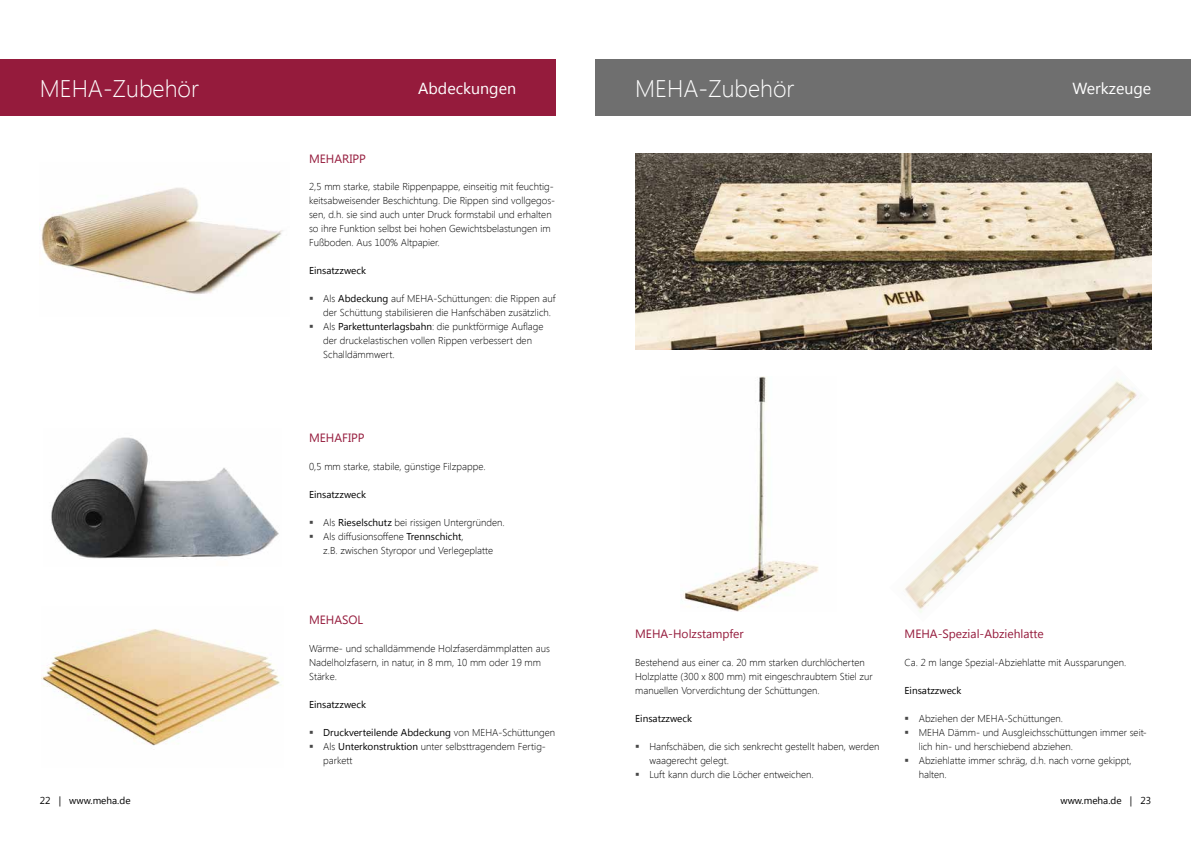
<style>
.page{position:relative;width:1191px;height:842px;background:#fff}
.page>*{position:absolute;margin:0;border:0;box-sizing:border-box;transform-origin:0 0}
.t1{font:300 24px "Segoe UI";color:#fff}
.t2{font:16px "Segoe UI";color:#fff}
.t3{font:12px "Segoe UI";color:#951b3c}
.t4{font:300 10px/14px "Segoe UI";color:#000}
.t5{font:10px "Segoe UI";color:#000}
.s1{color:#484848}
.s2{font-weight:400}
.s3{font-weight:300}
</style>
<div class="page">
<img style="left:683px;top:377px;width:136px;height:234px">
<div style="left:0;top:60px;width:556px;height:56px;background:#951b3c"></div>
<img style="left:41px;top:187px;width:242px;height:107px">
<img style="left:905px;top:379px;width:234px;height:234px">
<img style="left:51px;top:437px;width:228px;height:122px">
<img style="left:42px;top:629px;width:238px;height:117px">
<div style="left:595px;top:60px;width:596px;height:56px;background:#6f6f6f"></div>
<img style="left:635px;top:154px;width:516px;height:196px">
<h1 class="t1" style="left:40px;top:72px;width:161px">MEHA-Zubehör</h1>
<h1 class="t1" style="left:635px;top:72px;width:161px">MEHA-Zubehör</h1>
<h2 class="t2" style="left:418px;top:77px;width:99px">Abdeckungen</h2>
<h2 class="t2" style="left:1072px;top:77px;width:80px">Werkzeuge</h2>
<p class="t3" style="left:309px;top:150px;width:58px">MEHARIPP</p>
<p class="t4" style="left:309px;top:179px;width:248px">2,5 mm starke, stabile Rippenpappe, einseitig mit feuchtig&shy;keitsabweisender Beschichtung. Die Rippen sind vollgegos&shy;sen, d.h. sie sind auch unter Druck formstabil und erhalten so ihre Funktion selbst bei hohen Gewichtsbelastungen im Fußboden. Aus 100% Altpapier.</p>
<p class="t5" style="left:309px;top:264px;width:58px">Einsatzzweck</p>
<p class="t4" style="left:323px;top:291px;width:234px;text-indent:-14px"><span class="s1">▪</span> Als <span class="s2">Abdeckung</span> auf MEHA-Schüttungen: die Rippen auf der Schüttung stabilisieren die Hanfschäben zusätzlich.</p>
<p class="t4" style="left:323px;top:319px;width:222px;text-indent:-14px"><span class="s1">▪</span> Als <span class="s2">Parkettunterlagsbahn</span>: die punktförmige Auflage der druckelastischen vollen Rippen verbessert den<br>Schalldämmwert.</p>
<p class="t3" style="left:309px;top:429px;width:57px">MEHAFIPP</p>
<p class="t4" style="left:309px;top:459px;width:178px">0,5 mm starke, stabile, günstige Filzpappe.</p>
<p class="t5" style="left:309px;top:488px;width:58px">Einsatzzweck</p>
<p class="t4" style="left:309px;top:515px;width:197px"><span class="s1">▪</span> Als <span class="s2">Rieselschutz</span> bei rissigen Untergründen.</p>
<p class="t4" style="left:323px;top:529px;width:171px;text-indent:-14px"><span class="s1">▪</span> Als diffusionsoffene <span class="s2">Trennschicht</span>,<br>z.B. zwischen Styropor und Verlegeplatte</p>
<p class="t3" style="left:309px;top:611px;width:56px">MEHASOL</p>
<p class="t4" style="left:309px;top:641px;width:242px">Wärme- und schalldämmende Holzfaserdämmplatten aus<br>Nadelholzfasern, in natur, in 8 mm, 10 mm oder 19 mm<br>Stärke.</p>
<p class="t5" style="left:309px;top:698px;width:58px">Einsatzzweck</p>
<p class="t5" style="left:309px;top:726px;width:248px"><span class="s1">▪</span> Druckverteilende Abdeckung <span class="s3">von MEHA-Schüttungen</span></p>
<p class="t4" style="left:323px;top:739px;width:224px;text-indent:-14px"><span class="s1">▪</span> Als <span class="s2">Unterkonstruktion</span> unter selbsttragendem Fertig&shy;parkett</p>
<p class="t3" style="left:635px;top:625px;width:110px">MEHA-Holzstampfer</p>
<p class="t4" style="left:635px;top:655px;width:239px">Bestehend aus einer ca. 20 mm starken durchlöcherten<br>Holzplatte (300 x 800 mm) mit eingeschraubtem Stiel zur manuellen Vorverdichtung der Schüttungen.</p>
<p class="t5" style="left:635px;top:712px;width:58px">Einsatzzweck</p>
<p class="t4" style="left:649px;top:739px;width:232px;text-indent:-14px"><span class="s1">▪</span> Hanfschäben, die sich senkrecht gestellt haben, werden waagerecht gelegt.</p>
<p class="t4" style="left:635px;top:767px;width:180px"><span class="s1">▪</span> Luft kann durch die Löcher entweichen.</p>
<p class="t3" style="left:904px;top:625px;width:141px">MEHA-Spezial-Abziehlatte</p>
<p class="t4" style="left:904px;top:655px;width:223px">Ca. 2 m lange Spezial-Abziehlatte mit Aussparungen.</p>
<p class="t5" style="left:904px;top:684px;width:58px">Einsatzzweck</p>
<p class="t4" style="left:904px;top:711px;width:160px"><span class="s1">▪</span> Abziehen der MEHA-Schüttungen.</p>
<p class="t4" style="left:918px;top:725px;width:230px;text-indent:-14px"><span class="s1">▪</span> MEHA Dämm- und Ausgleichsschüttungen immer seit&shy;lich hin- und herschiebend abziehen.</p>
<p class="t4" style="left:918px;top:753px;width:214px;text-indent:-14px"><span class="s1">▪</span> Abziehlatte immer schräg, d.h. nach vorne gekippt, halten.</p>
<p class="t5" style="left:40px;top:793px;width:92px">22 | www.meha.de</p>
<p class="t5" style="left:1060px;top:793px;width:92px">www.meha.de | 23</p>
</div>
